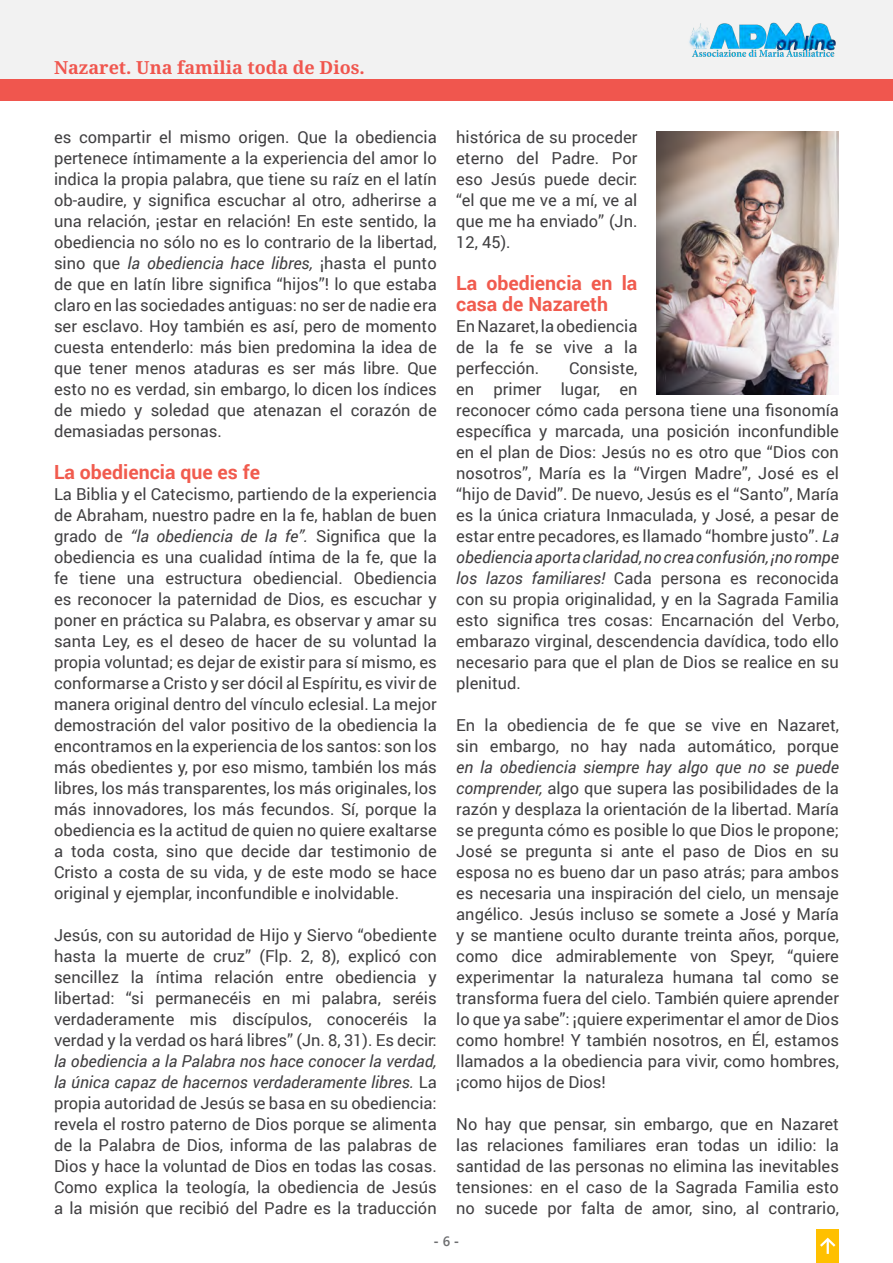
<style>
.page{position:relative;width:893px;height:1263px;background:#fff}
.page>*{position:absolute;margin:0;border:0;box-sizing:border-box;transform-origin:0 0}
.t1{font:700 19.5px/21px "Roboto";color:#f15b4e}
.t2{font:700 18px "Noto Serif";color:#f0564e}
.t3{font:16.5px/21px "Roboto";color:#414042;text-align:justify}
.t4{font:700 13.5px "Segoe UI";color:#6d6e70}
.s1{font-style:italic}
.s2{font-weight:600}
</style>
<div class="page">
<div style="left:0;top:0;width:893px;height:80px;background:#f2f2f2"></div>
<img style="left:689px;top:22px;width:147px;height:35px">
<div style="left:816px;top:1229px;width:23px;height:34px;background:#ffc000"></div>
<svg style="left:820px;top:1237px;width:16px;height:17px"></svg>
<div style="left:0;top:80px;width:893px;height:20px;background:#f0564e"></div>
<img style="left:657px;top:131px;width:182px;height:263px">
<p class="t2" style="left:54px;top:54px;width:312px">Nazaret. Una familia toda de Dios.</p>
<p class="t3" style="left:54px;top:126px;width:384px">es compartir el mismo origen. Que la obediencia pertenece íntimamente a la experiencia del amor lo indica la propia palabra, que tiene su raíz en el latín ob-audire, y significa escuchar al otro, adherirse a una relación, ¡estar en relación! En este sentido, la obediencia no sólo no es lo contrario de la libertad, sino que <span class="s1">la obediencia hace libres,</span> ¡hasta el punto de que en latín libre significa “hijos”! lo que estaba claro en las sociedades antiguas: no ser de nadie era ser esclavo. Hoy también es así, pero de momento cuesta entenderlo: más bien predomina la idea de que tener menos ataduras es ser más libre. Que esto no es verdad, sin embargo, lo dicen los índices de miedo y soledad que atenazan el corazón de demasiadas personas.</p>
<p class="t1" style="left:54px;top:460px;width:208px">La obediencia que es fe</p>
<p class="t3" style="left:54px;top:483px;width:384px">La Biblia y el Catecismo, partiendo de la experiencia de Abraham, nuestro padre en la fe, hablan de buen grado de <span class="s1">“la obediencia de la fe”.</span> Significa que la obediencia es una cualidad íntima de la fe, que la fe tiene una estructura obediencial. Obediencia es reconocer la paternidad de Dios, es escuchar y poner en práctica su Palabra, es observar y amar su santa Ley, es el deseo de hacer de su voluntad la propia voluntad; es dejar de existir para sí mismo, es conformarse a Cristo y ser dócil al Espíritu, es vivir de manera original dentro del vínculo eclesial. La mejor demostración del valor positivo de la obediencia la encontramos en la experiencia de los santos: son los más obedientes y, por eso mismo, también los más libres, los más transparentes, los más originales, los más innovadores, los más fecundos. Sí, porque la obediencia es la actitud de quien no quiere exaltarse a toda costa, sino que decide dar testimonio de Cristo a costa de su vida, y de este modo se hace original y ejemplar, inconfundible e inolvidable.</p>
<p class="t3" style="left:54px;top:924px;width:384px">Jesús, con su autoridad de Hijo y Siervo “obediente hasta la muerte de cruz” (Flp. 2, 8), explicó con sencillez la íntima relación entre obediencia y libertad: “si permanecéis en mi palabra, seréis verdaderamente mis discípulos, conoceréis la verdad y la verdad os hará libres” (Jn. 8, 31). Es decir: <span class="s1">la obediencia a la Palabra nos hace conocer la verdad, la única capaz de hacernos verdaderamente libres.</span> La propia autoridad de Jesús se basa en su obediencia: revela el rostro paterno de Dios porque se alimenta de la Palabra de Dios, informa de las palabras de Dios y hace la voluntad de Dios en todas las cosas.<br>Como explica la teología, la obediencia de Jesús a la misión que recibió del Padre es la traducción</p>
<p class="t3" style="left:456px;top:126px;width:183px">histórica de su proceder eterno del Padre. Por eso Jesús puede decir: “el que me ve a mí, ve al que me ha enviado” (Jn.<br>12, 45).</p>
<p class="t1" style="left:456px;top:271px;width:183px">La obediencia en la casa de Nazareth</p>
<p class="t3" style="left:456px;top:315px;width:183px">En Nazaret, la obediencia de la fe se vive a la perfección.</p>
<p class="t3" style="left:456px;top:357px;width:384px;text-align:left;text-indent:113px">Consiste,<br>en primer lugar, en<br>reconocer cómo cada persona tiene una fisonomía específica y marcada, una posición inconfundible en el plan de Dios: Jesús no es otro que “Dios con nosotros”, María es la “Virgen Madre”, José es el “hijo de David”. De nuevo, Jesús es el “Santo”, María es la única criatura Inmaculada, y José, a pesar de estar entre pecadores, es llamado “hombre justo”. <span class="s1">La obediencia aporta claridad, no crea confusión, ¡no rompe los lazos familiares!</span> Cada persona es reconocida con su propia originalidad, y en la Sagrada Familia esto significa tres cosas: Encarnación del Verbo, embarazo virginal, descendencia davídica, todo ello necesario para que el plan de Dios se realice en su plenitud.</p>
<p class="t3" style="left:456px;top:714px;width:384px">En la obediencia de fe que se vive en Nazaret, sin embargo, no hay nada automático, porque <span class="s1">en la obediencia siempre hay algo que no se puede comprender,</span> algo que supera las posibilidades de la razón y desplaza la orientación de la libertad. María se pregunta cómo es posible lo que Dios le propone; José se pregunta si ante el paso de Dios en su esposa no es bueno dar un paso atrás; para ambos es necesaria una inspiración del cielo, un mensaje angélico. Jesús incluso se somete a José y María y se mantiene oculto durante treinta años, porque, como dice admirablemente von Speyr, “quiere experimentar la naturaleza humana tal como se transforma fuera del cielo. También quiere aprender lo que ya sabe”: ¡quiere experimentar el amor de Dios como hombre! Y también nosotros, en Él, estamos llamados a la obediencia para vivir, como hombres, ¡como hijos de Dios!</p>
<p class="t3" style="left:456px;top:1113px;width:384px">No hay que pensar, sin embargo, que en Nazaret las relaciones familiares eran todas un idilio: la santidad de las personas no elimina las inevitables tensiones: en el caso de la Sagrada Familia esto no sucede por falta de amor, sino, al contrario,</p>
<p class="t4" style="left:434px;top:1229px;width:27px">- <span class="s2">6</span> -</p>
</div>
